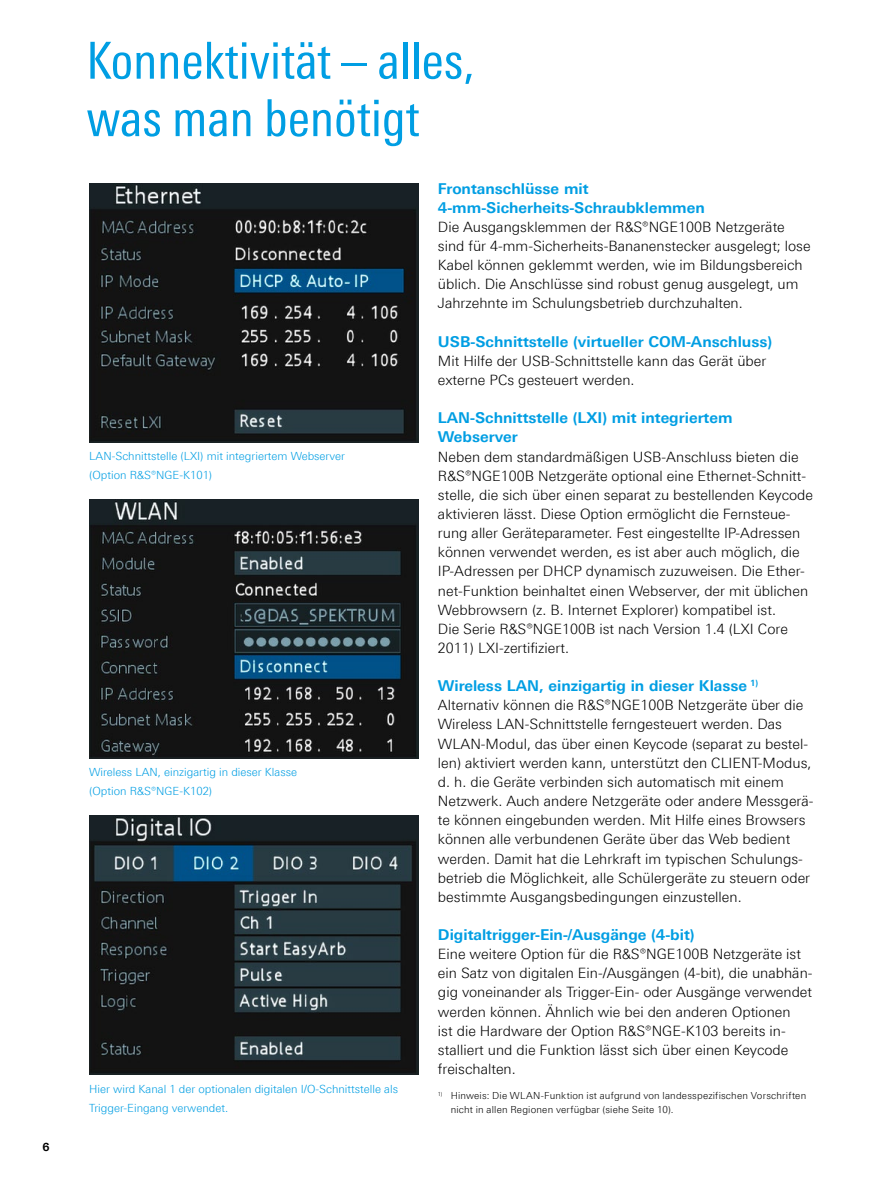
<style>
.page{position:relative;width:893px;height:1191px;background:#fff}
.page>*{position:absolute;margin:0;border:0;box-sizing:border-box;transform-origin:0 0}
.t1{font:51px/57.4px "Linotype Univers 420 Cn";color:#009ee3}
.t2{font:700 15px/19.2px "Linotype Univers 630";color:#009ee3}
.t3{font:300 14.25px/19.2px "Linotype Univers 330";color:#000}
.t4{font:300 11.25px/19.2px "Linotype Univers 330";color:#009ee3}
.t5{font:700 11.25px "Linotype Univers 630";color:#000}
.t6{font:300 9.75px/13.5px "Linotype Univers 330";letter-spacing:.02em;color:#000}
</style>
<div class="page">
<img style="left:89px;top:815px;width:330px;height:259px">
<img style="left:89px;top:499px;width:330px;height:259px">
<img style="left:89px;top:184px;width:330px;height:258px">
<p class="t5" style="left:43px;top:1139px;width:9px">6</p>
<h1 class="t1" style="left:86px;top:32px;width:390px">Konnektivität – alles, was man benötigt</h1>
<p class="t2" style="left:438px;top:178px;width:268px">Frontanschlüsse mit<br>4-mm-Sicherheits-Schraubklemmen</p>
<p class="t3" style="left:438px;top:217px;width:374px">Die Ausgangsklemmen der R&amp;S®NGE100B Netzgeräte sind für 4-mm-Sicherheits-Bananenstecker ausgelegt; lose Kabel können geklemmt werden, wie im Bildungsbereich üblich. Die Anschlüsse sind robust genug ausgelegt, um Jahrzehnte im Schulungsbetrieb durchzuhalten.</p>
<p class="t2" style="left:438px;top:331px;width:336px">USB-Schnittstelle (virtueller COM-Anschluss)</p>
<p class="t3" style="left:438px;top:351px;width:330px">Mit Hilfe der USB-Schnittstelle kann das Gerät über externe PCs gesteuert werden.</p>
<p class="t2" style="left:438px;top:408px;width:296px">LAN-Schnittstelle (LXI) mit integriertem<br>Webserver</p>
<p class="t3" style="left:438px;top:447px;width:377px">Neben dem standardmäßigen USB-Anschluss bieten die R&amp;S®NGE100B Netzgeräte optional eine Ethernet-Schnitt&shy;stelle, die sich über einen separat zu bestellenden Keycode aktivieren lässt. Diese Option ermöglicht die Fernsteue&shy;rung aller Geräteparameter. Fest eingestellte IP-Adressen können verwendet werden, es ist aber auch möglich, die IP-Adressen per DHCP dynamisch zuzuweisen. Die Ether&shy;net-Funktion beinhaltet einen Webserver, der mit üblichen Webbrowsern (z. B. Internet Explorer) kompatibel ist.<br>Die Serie R&amp;S®NGE100B ist nach Version 1.4 (LXI Core 2011) LXI-zertifiziert.</p>
<p class="t2" style="left:438px;top:676px;width:322px">Wireless LAN, einzigartig in dieser Klasse <sup>1)</sup></p>
<p class="t3" style="left:438px;top:695px;width:377px">Alternativ können die R&amp;S®NGE100B Netzgeräte über die Wireless LAN-Schnittstelle ferngesteuert werden. Das WLAN-Modul, das über einen Keycode (separat zu bestel&shy;len) aktiviert werden kann, unterstützt den CLIENT-Modus, d. h. die Geräte verbinden sich automatisch mit einem Netzwerk. Auch andere Netzgeräte oder andere Messgerä&shy;te können eingebunden werden. Mit Hilfe eines Browsers können alle verbundenen Geräte über das Web bedient werden. Damit hat die Lehrkraft im typischen Schulungs&shy;betrieb die Möglichkeit, alle Schülergeräte zu steuern oder bestimmte Ausgangsbedingungen einzustellen.</p>
<p class="t2" style="left:438px;top:925px;width:258px">Digitaltrigger-Ein-/Ausgänge (4-bit)</p>
<p class="t3" style="left:438px;top:944px;width:376px">Eine weitere Option für die R&amp;S®NGE100B Netzgeräte ist ein Satz von digitalen Ein-/Ausgängen (4-bit), die unabhän&shy;gig voneinander als Trigger-Ein- oder Ausgänge verwendet werden können. Ähnlich wie bei den anderen Optionen<br>ist die Hardware der Option R&amp;S®NGE-K103 bereits in&shy;stalliert und die Funktion lässt sich über einen Keycode freischalten.</p>
<p class="t4" style="left:89px;top:446px;width:257px">LAN-Schnittstelle (LXI) mit integriertem Webserver (Option R&amp;S®NGE-K101)</p>
<p class="t4" style="left:89px;top:762px;width:209px">Wireless LAN, einzigartig in dieser Klasse (Option R&amp;S®NGE-K102)</p>
<p class="t4" style="left:89px;top:1078px;width:310px">Hier wird Kanal 1 der optionalen digitalen I/O-Schnittstelle als<br>Trigger-Eingang verwendet.</p>
<p class="t6" style="left:451px;top:1088px;width:357px;text-indent:-13px"><sup>1)</sup> Hinweis: Die WLAN-Funktion ist aufgrund von landesspezifischen Vorschriften nicht in allen Regionen verfügbar (siehe Seite 10).</p>
</div>
